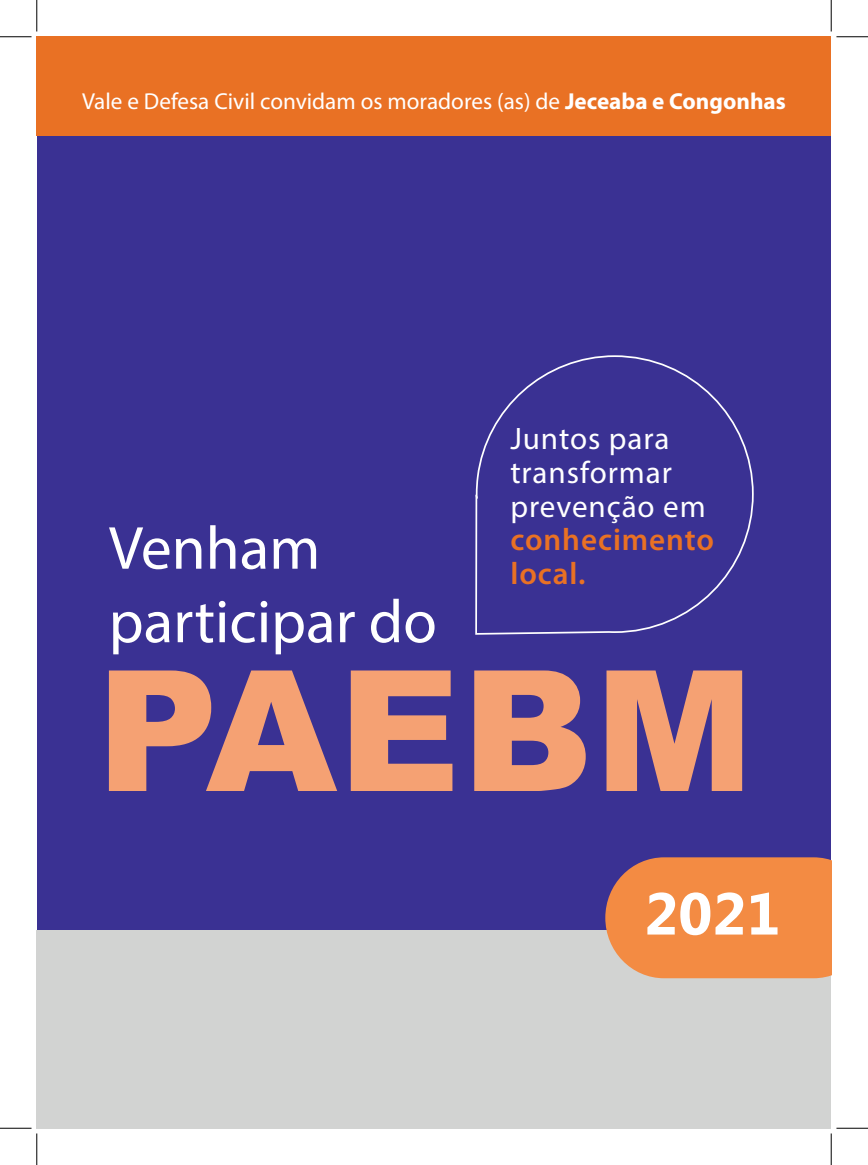
<style>
.page{position:relative;width:868px;height:1165px;background:#fff}
.page>*{position:absolute;margin:0;border:0;box-sizing:border-box;transform-origin:0 0}
.t1{font:900 168.35px "Arial";letter-spacing:.01em;color:#f5a173}
.t2{font:61.25px "Myriad Pro";color:#fff}
.t3{font:700 59.15px "Myanmar Text";color:#fff}
.t4{font:600 31.15px/33.6px "Myriad Pro";letter-spacing:.03em;color:#e97124}
.t5{font:31.15px "Myriad Pro";letter-spacing:.03em;color:#fff}
.t6{font:23.1px "Myriad Pro";color:#fff}
.s1{font-weight:700}
.s2{font-weight:400;color:#fff}
</style>
<div class="page">
<div style="left:37px;top:37px;width:793px;height:1091px;background:#3a3193"></div>
<svg style="left:475px;top:355px;width:279px;height:280px"></svg>
<div style="left:37px;top:37px;width:793px;height:99px;background:#e97124"></div>
<div style="left:37px;top:930px;width:793px;height:198px;background:#d2d3d2"></div>
<svg style="left:605px;top:857px;width:225px;height:121px;background:#eb894a"></svg>
<hr style="left:0;top:36px;width:32px;height:1px;background:#000">
<hr style="left:836px;top:36px;width:31px;height:1px;background:#000">
<hr style="left:0;top:1128px;width:32px;height:1px;background:#000">
<hr style="left:836px;top:1128px;width:31px;height:1px;background:#000">
<hr style="left:36px;top:0;width:1px;height:32px;background:#000">
<hr style="left:36px;top:1133px;width:1px;height:32px;background:#000">
<hr style="left:830px;top:0;width:1px;height:32px;background:#000">
<hr style="left:830px;top:1133px;width:1px;height:32px;background:#000">
<p class="t6" style="left:82px;top:87px;width:705px">Vale e Defesa Civil convidam os moradores (as) de <span class="s1">Jeceaba e Congonhas</span></p>
<p class="t2" style="left:109px;top:510px;width:213px">Venham</p>
<p class="t2" style="left:109px;top:584px;width:329px">participar do</p>
<p class="t5" style="left:510px;top:420px;width:161px">Juntos para</p>
<p class="t5" style="left:510px;top:453px;width:163px">transformar</p>
<p class="t4" style="left:510px;top:488px;width:205px"><span class="s2">prevenção em </span>conhecimento local.</p>
<p class="t1" style="left:97px;top:609px;width:658px">PAEBM</p>
<p class="t3" style="left:644px;top:879px;width:138px">2021</p>
</div>
